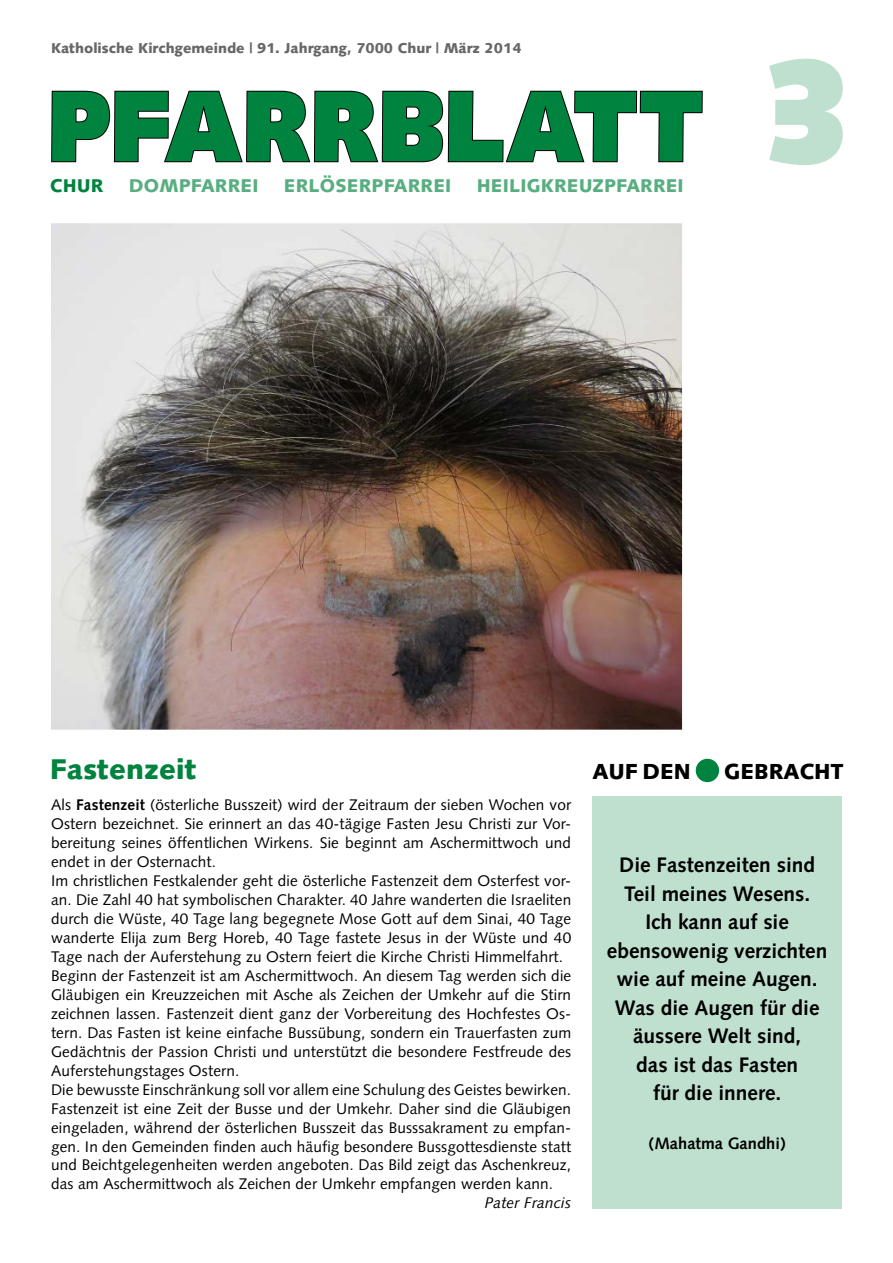
<style>
.page{position:relative;width:893px;height:1263px;background:#fff}
.page>*{position:absolute;margin:0;border:0;box-sizing:border-box;transform-origin:0 0}
.t1{font:900 145.5px "Syntax";color:#bfe0cf;scale:.9 1}
.t2{font:900 100.5px "Syntax";letter-spacing:.01em;color:#00833e;scale:.92 1}
.t3{font:900 28.5px "Syntax";letter-spacing:.005em;color:#00833e}
.t4{font:900 21.75px "Syntax";color:#000}
.t5{font:700 21px/28.5px "Syntax";color:#000;text-align:center}
.t6{font:900 18.45px "Syntax";letter-spacing:.01em;color:#59ae81}
.t7{font:900 18.45px "Syntax";color:#00833e}
.t8{font:700 16.5px "Syntax";color:#000}
.t9{font:15.3px/18.9px "Syntax";letter-spacing:.01em;color:#000}
.t10{font:italic 15.3px "Syntax";letter-spacing:.01em;color:#000}
.t11{font:900 14.25px "Syntax";color:#676767}
.s1{font-weight:700}
</style>
<div class="page">
<svg style="left:51px;top:90px;width:652px;height:73px"></svg>
<div style="left:593px;top:796px;width:249px;height:412px;background:#bfe0cf"></div>
<div style="left:696px;top:759px;width:23px;height:23px;background:#00833e;border-radius:50%"></div>
<img style="left:51px;top:223px;width:631px;height:507px">
<p class="t11" style="left:51px;top:40px;width:472px">Katholische Kirchgemeinde | 91. Jahrgang, 7000 Chur | März 2014</p>
<h2 class="t2" style="left:48px;top:67px;width:712px">PFARRBLATT</h2>
<p class="t7" style="left:50px;top:175px;width:55px">CHUR</p>
<p class="t6" style="left:129px;top:175px;width:131px">DOMPFARREI</p>
<p class="t6" style="left:284px;top:175px;width:169px">ERLÖSERPFARREI</p>
<p class="t6" style="left:477px;top:175px;width:209px">HEILIGKREUZPFARREI</p>
<h1 class="t1" style="left:763px;top:25px;width:99px">3</h1>
<h3 class="t3" style="left:50px;top:752px;width:148px">Fastenzeit</h3>
<p class="t9" style="left:51px;top:795px;width:522px">Als <span class="s1">Fastenzeit</span> (österliche Busszeit) wird der Zeitraum der sieben Wochen vor Ostern bezeichnet. Sie erinnert an das 40-tägige Fasten Jesu Christi zur Vor&shy;bereitung seines öffentlichen Wirkens. Sie beginnt am Aschermittwoch und endet in der Osternacht.<br>Im christlichen Festkalender geht die österliche Fastenzeit dem Osterfest vor&shy;an. Die Zahl 40 hat symbolischen Charakter. 40 Jahre wanderten die Israeliten durch die Wüste, 40 Tage lang begegnete Mose Gott auf dem Sinai, 40 Tage wanderte Elija zum Berg Horeb, 40 Tage fastete Jesus in der Wüste und 40<br>Tage nach der Auferstehung zu Ostern feiert die Kirche Christi Himmelfahrt.<br>Beginn der Fastenzeit ist am Aschermittwoch. An diesem Tag werden sich die Gläubigen ein Kreuzzeichen mit Asche als Zeichen der Umkehr auf die Stirn zeichnen lassen. Fastenzeit dient ganz der Vorbereitung des Hochfestes Os&shy;tern. Das Fasten ist keine einfache Bussübung, sondern ein Trauerfasten zum Gedächtnis der Passion Christi und unterstützt die besondere Festfreude des Auferstehungstages Ostern.<br>Die bewusste Einschränkung soll vor allem eine Schulung des Geistes bewirken.<br>Fastenzeit ist eine Zeit der Busse und der Umkehr. Daher sind die Gläubigen eingeladen, während der österlichen Busszeit das Busssakrament zu empfan&shy;gen. In den Gemeinden finden auch häufig besondere Bussgottesdienste statt und Beichtgelegenheiten werden angeboten. Das Bild zeigt das Aschenkreuz, das am Aschermittwoch als Zeichen der Umkehr empfangen werden kann.</p>
<p class="t10" style="left:485px;top:1194px;width:88px">Pater Francis</p>
<h3 class="t4" style="left:592px;top:759px;width:100px">AUF DEN</h3>
<h3 class="t4" style="left:724px;top:759px;width:121px">GEBRACHT</h3>
<h3 class="t5" style="left:607px;top:851px;width:222px">Die Fastenzeiten sind<br>Teil meines Wesens.<br>Ich kann auf sie ebensowenig verzichten wie auf meine Augen.<br>Was die Augen für die äussere Welt sind,<br>das ist das Fasten<br>für die innere.</h3>
<p class="t8" style="left:649px;top:1133px;width:138px">(Mahatma Gandhi)</p>
</div>
